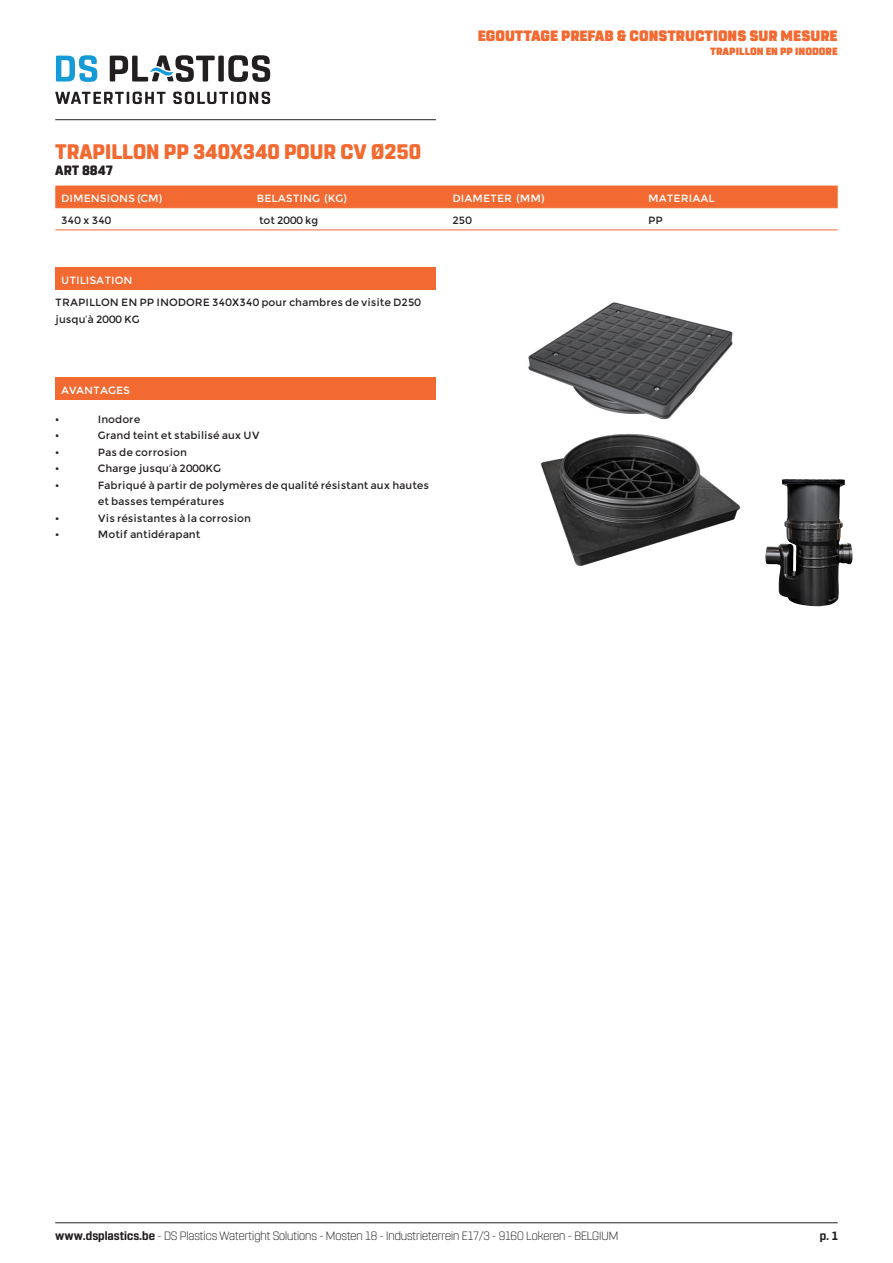
<style>
.page{position:relative;width:893px;height:1263px;background:#fff}
.page>*{position:absolute;margin:0;border:0;box-sizing:border-box;transform-origin:0 0}
.grote_titel{font:800 21px "Rohn Rounded";color:#f26a31}
.t1{font:900 15px "Rohn Rounded";color:#f26a31}
.t2{font:800 13.5px "Rohn Rounded";color:#231f20}
.t3{font:300 12px "Rohn Rounded";color:#231f20}
.t4{font:700 12px "Rohn Rounded";color:#231f20}
.lopende_tekst_zonder_insprong{font:10.5px/16.5px "Montserrat";color:#231f20}
.inhoud_tabel{font:10.5px "Montserrat";color:#fff}
.inhoud_tabel-2{font:10.5px "Montserrat";color:#231f20}
.t5{font:900 10.5px "Rohn Rounded";color:#f26a31}
.s1{font-weight:700}
</style>
<div class="page">
<hr style="left:55px;top:119px;width:381px;height:1px;background:#231f20">
<svg style="left:56px;top:55px;width:41px;height:27px"></svg>
<svg style="left:55px;top:92px;width:215px;height:12px"></svg>
<svg style="left:110px;top:55px;width:160px;height:27px"></svg>
<hr style="left:55px;top:1222px;width:783px;height:1px;background:#231f20">
<div style="left:55px;top:268px;width:381px;height:22px;background:#f26a31"></div>
<div style="left:55px;top:378px;width:381px;height:22px;background:#f26a31"></div>
<img style="left:528px;top:302px;width:205px;height:104px">
<img style="left:540px;top:406px;width:200px;height:160px">
<img style="left:765px;top:479px;width:88px;height:127px">
<div style="left:55px;top:186px;width:783px;height:21px;background:#f26a31"></div>
<hr style="left:55px;top:207px;width:196px;height:1px;background:#f26a31">
<hr style="left:251px;top:207px;width:195px;height:1px;background:#f26a31">
<hr style="left:446px;top:207px;width:196px;height:1px;background:#f26a31">
<hr style="left:642px;top:207px;width:196px;height:1px;background:#f26a31">
<hr style="left:55px;top:230px;width:196px;height:1px;background:#f26a31">
<hr style="left:251px;top:230px;width:195px;height:1px;background:#f26a31">
<hr style="left:446px;top:230px;width:196px;height:1px;background:#f26a31">
<hr style="left:642px;top:230px;width:196px;height:1px;background:#f26a31">
<p class="grote_titel" style="left:55px;top:139px;width:367px">TRAPILLON PP 340X340 POUR CV Ø250</p>
<p class="t2" style="left:55px;top:162px;width:59px">ART 8847</p>
<h2 class="t1" style="left:478px;top:27px;width:361px">EGOUTTAGE PREFAB &amp; CONSTRUCTIONS SUR MESURE</h2>
<p class="t5" style="left:710px;top:45px;width:129px">TRAPILLON EN PP INODORE</p>
<p class="inhoud_tabel" style="left:61px;top:192px;width:102px">DIMENSIONS (CM)</p>
<p class="inhoud_tabel" style="left:257px;top:192px;width:91px">BELASTING (KG)</p>
<p class="inhoud_tabel" style="left:452px;top:192px;width:93px">DIAMETER (MM)</p>
<p class="inhoud_tabel" style="left:648px;top:192px;width:68px">MATERIAAL</p>
<p class="inhoud_tabel-2" style="left:61px;top:214px;width:52px">340 x 340</p>
<p class="inhoud_tabel-2" style="left:259px;top:214px;width:61px">tot 2000 kg</p>
<p class="inhoud_tabel-2" style="left:452px;top:214px;width:21px">250</p>
<p class="inhoud_tabel-2" style="left:648px;top:214px;width:16px">PP</p>
<p class="inhoud_tabel" style="left:61px;top:274px;width:73px">UTILISATION</p>
<p class="lopende_tekst_zonder_insprong" style="left:55px;top:294px;width:367px">TRAPILLON EN PP INODORE 340X340 pour chambres de visite D250 jusqu’à 2000 KG</p>
<p class="inhoud_tabel" style="left:61px;top:384px;width:70px">AVANTAGES</p>
<p class="lopende_tekst_zonder_insprong" style="left:55px;top:411px;width:6px">•</p>
<p class="lopende_tekst_zonder_insprong" style="left:98px;top:411px;width:44px">Inodore</p>
<p class="lopende_tekst_zonder_insprong" style="left:55px;top:427px;width:6px">•</p>
<p class="lopende_tekst_zonder_insprong" style="left:98px;top:427px;width:163px">Grand teint et stabilisé aux UV</p>
<p class="lopende_tekst_zonder_insprong" style="left:55px;top:444px;width:6px">•</p>
<p class="lopende_tekst_zonder_insprong" style="left:98px;top:444px;width:91px">Pas de corrosion</p>
<p class="lopende_tekst_zonder_insprong" style="left:55px;top:460px;width:6px">•</p>
<p class="lopende_tekst_zonder_insprong" style="left:98px;top:460px;width:125px">Charge jusqu’à 2000KG</p>
<p class="lopende_tekst_zonder_insprong" style="left:55px;top:477px;width:6px">•</p>
<p class="lopende_tekst_zonder_insprong" style="left:98px;top:477px;width:333px">Fabriqué à partir de polymères de qualité résistant aux hautes et basses températures</p>
<p class="lopende_tekst_zonder_insprong" style="left:55px;top:510px;width:6px">•</p>
<p class="lopende_tekst_zonder_insprong" style="left:98px;top:510px;width:155px">Vis résistantes à la corrosion</p>
<p class="lopende_tekst_zonder_insprong" style="left:55px;top:526px;width:6px">•</p>
<p class="lopende_tekst_zonder_insprong" style="left:98px;top:526px;width:104px">Motif antidérapant</p>
<p class="t3" style="left:55px;top:1229px;width:565px"><span class="s1">www.dsplastics.be</span> - DS Plastics Watertight Solutions - Mosten 18 - Industrieterrein E17/3 - 9160 Lokeren - BELGIUM</p>
<p class="t4" style="left:820px;top:1229px;width:19px">p. 1</p>
</div>
